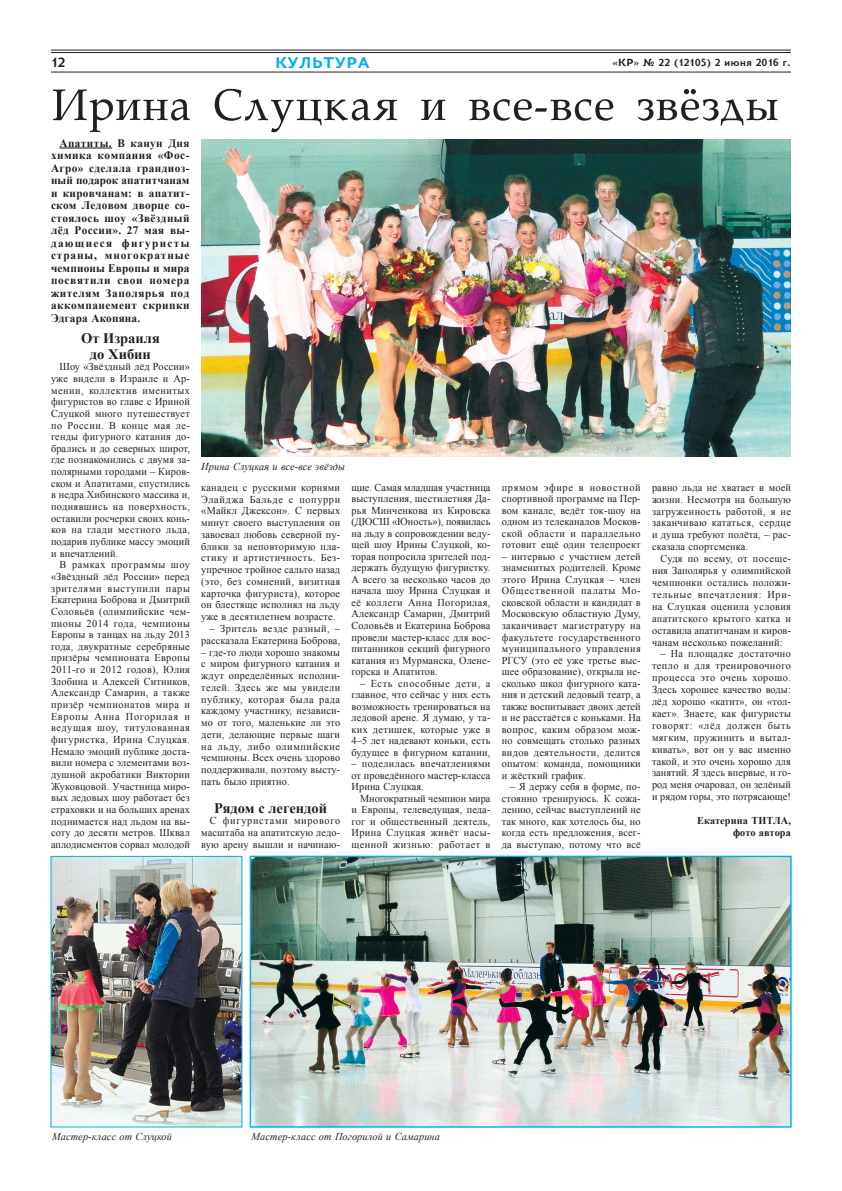
<style>
.page{position:relative;width:842px;height:1191px;background:#fff}
.page>*{position:absolute;margin:0;border:0;box-sizing:border-box;transform-origin:0 0}
.заголовок_нов{font:52px "Palatino Normal";color:#231f20}
.t1{font:15px "Kudrashov Sansserif Plain";color:#00aeef}
.Подзаголовок{font:700 14.5px "Times New Roman";color:#231f20}
.t2{font:13px "Kudrashov Sansserif Plain";color:#231f20}
.Вводка{font:700 11.5px/12.5px "Times New Roman";letter-spacing:.045em;color:#231f20;text-align:justify}
.нов__текст{font:10.5px/11.5px "Times New Roman";letter-spacing:.01em;color:#231f20;text-align:justify}
.подпись_под_фото{font:italic 10.5px "Times New Roman";letter-spacing:.01em;color:#231f20}
.нов__текст-2{font:700 10.5px "Times New Roman";letter-spacing:.01em;color:#231f20}
.t3{font:10px "Kudrashov Sansserif Plain";color:#231f20}
</style>
<div class="page">
<hr style="left:51px;top:72px;width:740px;height:1px;background:#231f20">
<hr style="left:51px;top:50px;width:740px;height:1px;background:#231f20">
<hr style="left:51px;top:52px;width:740px;height:1px;background:#231f20">
<img style="left:201px;top:139px;width:590px;height:317px">
<hr style="left:60px;top:147px;width:52px;height:1px;background:#231f20">
<img style="left:252px;top:857px;width:538px;height:268px">
<div style="left:250px;top:855px;width:542px;height:272px;border:1px solid #00aeef"></div>
<img style="left:53px;top:858px;width:187px;height:267px">
<p class="t2" style="left:51px;top:55px;width:16px">12</p>
<p class="t1" style="left:275px;top:54px;width:97px">КУЛЬТУРА</p>
<p class="t3" style="left:612px;top:57px;width:180px">«КР» № 22 (12105) 2 июня 2016 г.</p>
<p class="заголовок_нов" style="left:51px;top:82px;width:729px">Ирина Слуцкая и все-все звёзды</p>
<p class="Вводка" style="left:51px;top:136px;width:140px;text-indent:9px">Апатиты. В канун Дня химика компания «Фос-Агро» сделала грандиоз&shy;ный подарок апатитчанам и кировчанам: в апатит&shy;ском Ледовом дворце со&shy;стоялось шоу «Звёздный лёд России». 27 мая вы&shy;дающиеся фигуристы страны, многократные чемпионы Европы и мира посвятили свои номера жителям Заполярья под аккомпанемент скрипки Эдгара Акопяна.</p>
<p class="Подзаголовок" style="left:81px;top:328px;width:80px">От Израиля</p>
<p class="Подзаголовок" style="left:90px;top:344px;width:62px">до Хибин</p>
<p class="нов__текст" style="left:51px;top:361px;width:140px;text-indent:8px">Шоу «Звёздный лёд России» уже видели в Израиле и Ар&shy;мении, коллектив именитых фигуристов во главе с Ириной Слуцкой много путешествует по России. В конце мая ле&shy;генды фигурного катания до&shy;брались и до северных широт, где познакомились с двумя за&shy;полярными городами – Киров&shy;ском и Апатитами, спустились в недра Хибинского массива и, поднявшись на поверхность, оставили росчерки своих конь&shy;ков на глади местного льда, подарив публике массу эмоций и впечатлений.</p>
<p class="нов__текст" style="left:51px;top:559px;width:140px;text-indent:8px">В рамках программы шоу «Звёздный лёд России» перед зрителями выступили пары Екатерина Боброва и Дмитрий Соловьёв (олимпийские чем&shy;пионы 2014 года, чемпионы Европы в танцах на льду 2013 года, двукратные серебряные призёры чемпионата Европы 2011-го и 2012 годов), Юлия Злобина и Алексей Ситников, Александр Самарин, а также призёр чемпионатов мира и Европы Анна Погорилая и ведущая шоу, титулованная фигуристка, Ирина Слуцкая.<br>Немало эмоций публике доста&shy;вили номера с элементами воз&shy;душной акробатики Виктории Жуковцовой. Участница миро&shy;вых ледовых шоу работает без страховки и на больших аренах поднимается над льдом на вы&shy;соту до десяти метров. Шквал аплодисментов сорвал молодой</p>
<p class="подпись_под_фото" style="left:201px;top:459px;width:145px">Ирина Слуцкая и все-все звёзды</p>
<p class="нов__текст" style="left:201px;top:481px;width:140px;line-height:11.8px">канадец с русскими корнями Элайджа Бальде с попурри «Майкл Джексон». С первых минут своего выступления он завоевал любовь северной пу&shy;блики за неповторимую пла&shy;стику и артистичность. Без&shy;упречное тройное сальто назад (это, без сомнений, визитная карточка фигуриста), которое он блестяще исполнял на льду уже в десятилетнем возрасте.</p>
<p class="нов__текст" style="left:201px;top:622px;width:140px;line-height:11.8px;text-align:right">– Зритель везде разный, – рассказала Екатерина Боброва,</p>
<p class="нов__текст" style="left:201px;top:646px;width:140px;line-height:11.8px">– где-то люди хорошо знакомы с миром фигурного катания и ждут определённых исполни&shy;телей. Здесь же мы увидели публику, которая была рада каждому участнику, независи&shy;мо от того, маленькие ли это дети, делающие первые шаги на льду, либо олимпийские чемпионы. Всех очень здорово поддерживали, поэтому высту&shy;пать было приятно.</p>
<p class="Подзаголовок" style="left:214px;top:797px;width:114px">Рядом с легендой</p>
<p class="нов__текст" style="left:201px;top:814px;width:140px;line-height:11.8px;text-indent:8px">С фигуристами мирового масштаба на апатитскую ледо&shy;вую арену вышли и начинаю-</p>
<p class="нов__текст" style="left:351px;top:481px;width:140px">щие. Самая младшая участница выступления, шестилетняя Да&shy;рья Минченкова из Кировска (ДЮСШ «Юность»), появилась на льду в сопровождении веду&shy;щей шоу Ирины Слуцкой, ко&shy;торая попросила зрителей под&shy;держать будущую фигуристку.<br>А всего за несколько часов до начала шоу Ирина Слуцкая и её коллеги Анна Погорилая, Александр Самарин, Дмитрий Соловьёв и Екатерина Боброва провели мастер-класс для вос&shy;питанников секций фигурного катания из Мурманска, Олене&shy;горска и Апатитов.</p>
<p class="нов__текст" style="left:351px;top:677px;width:140px;text-indent:8px">– Есть способные дети, а главное, что сейчас у них есть возможность тренироваться на ледовой арене. Я думаю, у та&shy;ких детишек, которые уже в 4–5 лет надевают коньки, есть будущее в фигурном катании,</p>
<p class="нов__текст" style="left:351px;top:758px;width:140px">– поделилась впечатлениями от проведённого мастер-класса Ирина Слуцкая.</p>
<p class="нов__текст" style="left:351px;top:792px;width:140px;text-indent:8px">Многократный чемпион мира и Европы, телеведущая, педа&shy;гог и общественный деятель, Ирина Слуцкая живёт насы&shy;щенной жизнью: работает в</p>
<p class="нов__текст" style="left:502px;top:481px;width:140px">прямом эфире в новостной спортивной программе на Пер&shy;вом канале, ведёт ток-шоу на одном из телеканалов Москов&shy;ской области и параллельно готовит ещё один телепроект</p>
<p class="нов__текст" style="left:502px;top:550px;width:140px">– интервью с участием детей знаменитых родителей. Кроме этого Ирина Слуцкая – член Общественной палаты Мо&shy;сковской области и кандидат в Московскую областную Думу, заканчивает магистратуру на факультете государственного муниципального управления РГСУ (это её уже третье выс&shy;шее образование), открыла не&shy;сколько школ фигурного ката&shy;ния и детский ледовый театр, а также воспитывает двоих детей и не расстаётся с коньками. На вопрос, каким образом мож&shy;но совмещать столько разных видов деятельности, делится опытом: команда, помощники и жёсткий график.</p>
<p class="нов__текст" style="left:502px;top:781px;width:140px;text-indent:8px">– Я держу себя в форме, по&shy;стоянно тренируюсь. К сожа&shy;лению, сейчас выступлений не так много, как хотелось бы, но когда есть предложения, всег&shy;да выступаю, потому что всё</p>
<p class="нов__текст" style="left:652px;top:481px;width:140px;line-height:11.9px">равно льда не хватает в моей жизни. Несмотря на большую загруженность работой, я не заканчиваю кататься, сердце и душа требуют полёта, – рас&shy;сказала спортсменка.</p>
<p class="нов__текст" style="left:652px;top:552px;width:140px;line-height:11.9px;text-indent:8px">Судя по всему, от посеще&shy;ния Заполярья у олимпийской чемпионки остались положи&shy;тельные впечатления: Ири&shy;на Слуцкая оценила условия апатитского крытого катка и оставила апатитчанам и киров&shy;чанам несколько пожеланий:</p>
<p class="нов__текст" style="left:652px;top:648px;width:140px;line-height:11.9px;text-indent:8px">– На площадке достаточно тепло и для тренировочного процесса это очень хорошо.<br>Здесь хорошее качество воды: лёд хорошо «катит», он «тол&shy;кает». Знаете, как фигуристы говорят: «лёд должен быть мягким, пружинить и вытал&shy;кивать», вот он у вас именно такой, и это очень хорошо для занятий. Я здесь впервые, и го&shy;род меня очаровал, он зелёный и рядом горы, это потрясающе!</p>
<p class="нов__текст-2" style="left:697px;top:813px;width:95px">Екатерина ТИТЛА,</p>
<p class="нов__текст-2" style="left:733px;top:825px;width:59px">фото автора</p>
<p class="подпись_под_фото" style="left:52px;top:1129px;width:121px">Мастер-класс от Слуцкой</p>
<p class="подпись_под_фото" style="left:252px;top:1129px;width:190px">Мастер-класс от Погорилой и Самарина</p>
</div>
